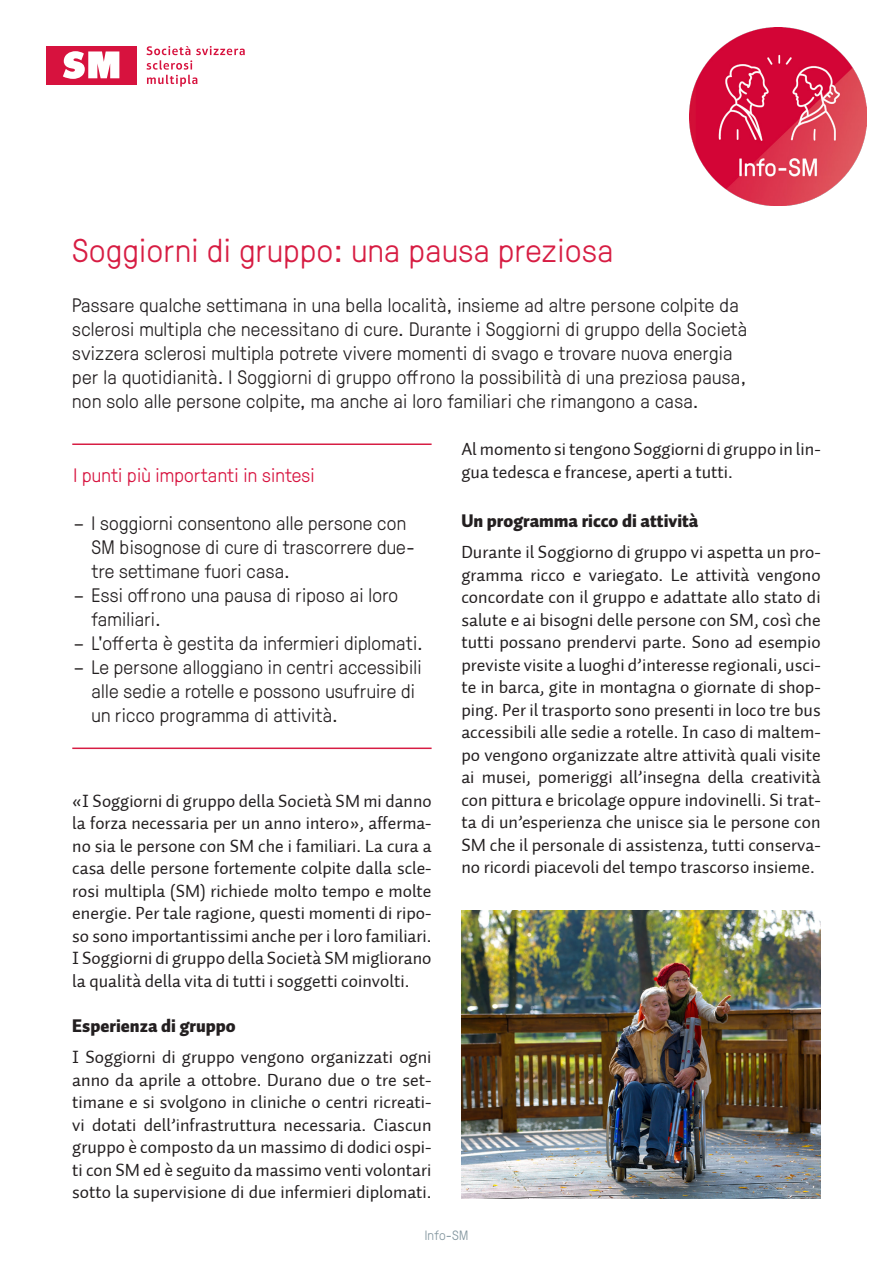
<style>
.page{position:relative;width:893px;height:1263px;background:#fff}
.page>*{position:absolute;margin:0;border:0;box-sizing:border-box;transform-origin:0 0}
.t1{font:300 33px "GT Pressura";letter-spacing:.015em;color:#d71d43}
.t2{font:300 19.5px/24px "GT Pressura";letter-spacing:.01em;color:#231f20}
.t3{font:300 19.5px "GT Pressura";letter-spacing:.01em;color:#d7123e}
.t4{font:18px/22.5px "Auto 2 Regular LF";color:#231f20;text-align:justify}
.t5{font:18px "Auto 2 Black LF";color:#231f20}
.t6{font:300 13.5px "GT Pressura";letter-spacing:.015em;color:#83969f}
</style>
<div class="page">
<img style="left:690px;top:28px;width:177px;height:177px">
<div style="left:47px;top:46px;width:90px;height:38px;background:#d7123e"></div>
<svg style="left:63px;top:51px;width:56px;height:28px"></svg>
<svg style="left:146px;top:46px;width:99px;height:41px"></svg>
<hr style="left:72px;top:443px;width:360px;height:2px;background:#d71d43">
<hr style="left:72px;top:747px;width:360px;height:2px;background:#d71d43">
<img style="left:461px;top:910px;width:360px;height:288px">
<p class="t1" style="left:72px;top:227px;width:543px">Soggiorni di gruppo: una pausa preziosa</p>
<p class="t2" style="left:72px;top:292px;width:677px">Passare qualche settimana in una bella località, insieme ad altre persone colpite da sclerosi multipla che necessitano di cure. Durante i Soggiorni di gruppo della Società svizzera sclerosi multipla potrete vivere momenti di svago e trovare nuova energia per la quotidianità. I Soggiorni di gruppo offrono la possibilità di una preziosa pausa, non solo alle persone colpite, ma anche ai loro familiari che rimangono a casa.</p>
<p class="t3" style="left:74px;top:461px;width:243px">I punti più importanti in sintesi</p>
<p class="t2" style="left:92px;top:510px;width:325px;text-indent:-18px">– I soggiorni consentono alle persone con<br>SM bisognose di cure di trascorrere due&shy;tre settimane fuori casa.</p>
<p class="t2" style="left:92px;top:582px;width:308px;text-indent:-18px">– Essi offrono una pausa di riposo ai loro familiari.</p>
<p class="t2" style="left:74px;top:630px;width:351px">– L'offerta è gestita da infermieri diplomati.</p>
<p class="t2" style="left:92px;top:654px;width:332px;text-indent:-18px">– Le persone alloggiano in centri accessibili alle sedie a rotelle e possono usufruire di un ricco programma di attività.</p>
<p class="t4" style="left:72px;top:790px;width:361px">«I Soggiorni di gruppo della Società SM mi danno la forza necessaria per un anno intero», afferma&shy;no sia le persone con SM che i familiari. La cura a casa delle persone fortemente colpite dalla scle&shy;rosi multipla (SM) richiede molto tempo e molte energie. Per tale ragione, questi momenti di ripo&shy;so sono importantissimi anche per i loro familiari.<br>I Soggiorni di gruppo della Società SM migliorano la qualità della vita di tutti i soggetti coinvolti.</p>
<p class="t5" style="left:72px;top:1014px;width:165px">Esperienza di gruppo</p>
<p class="t4" style="left:72px;top:1046px;width:361px">I Soggiorni di gruppo vengono organizzati ogni anno da aprile a ottobre. Durano due o tre set&shy;timane e si svolgono in cliniche o centri ricreati&shy;vi dotati dell’infrastruttura necessaria. Ciascun gruppo è composto da un massimo di dodici ospi&shy;ti con SM ed è seguito da massimo venti volontari sotto la supervisione di due infermieri diplomati.</p>
<p class="t4" style="left:461px;top:438px;width:361px">Al momento si tengono Soggiorni di gruppo in lin&shy;gua tedesca e francese, aperti a tutti.</p>
<p class="t5" style="left:461px;top:509px;width:239px">Un programma ricco di attività</p>
<p class="t4" style="left:461px;top:541px;width:361px">Durante il Soggiorno di gruppo vi aspetta un pro&shy;gramma ricco e variegato. Le attività vengono concordate con il gruppo e adattate allo stato di salute e ai bisogni delle persone con SM, così che tutti possano prendervi parte. Sono ad esempio previste visite a luoghi d’interesse regionali, usci&shy;te in barca, gite in montagna o giornate di shop&shy;ping. Per il trasporto sono presenti in loco tre bus accessibili alle sedie a rotelle. In caso di maltem&shy;po vengono organizzate altre attività quali visite ai musei, pomeriggi all’insegna della creatività con pittura e bricolage oppure indovinelli. Si trat&shy;ta di un’esperienza che unisce sia le persone con SM che il personale di assistenza, tutti conserva&shy;no ricordi piacevoli del tempo trascorso insieme.</p>
<p class="t6" style="left:425px;top:1226px;width:45px">Info-SM</p>
</div>
